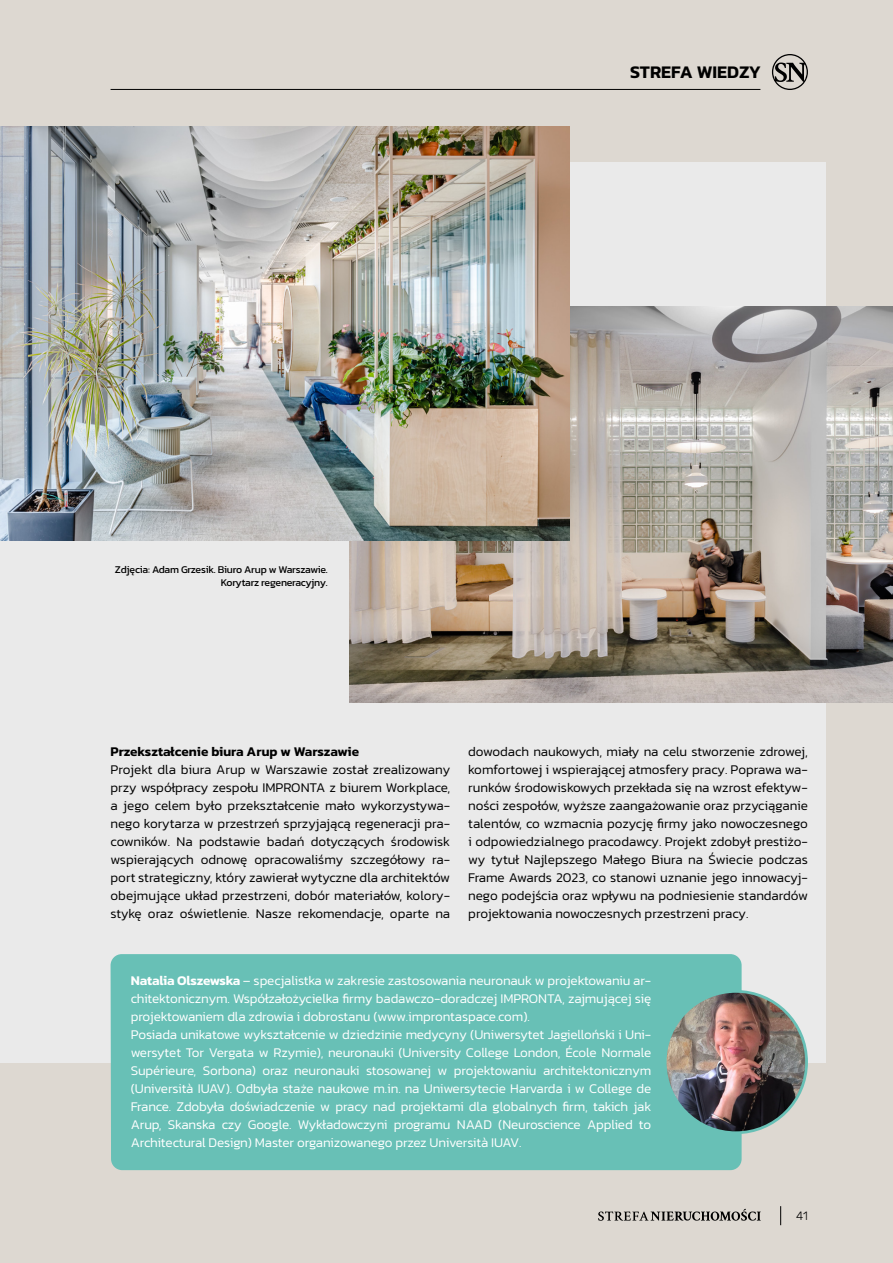
<style>
.page{position:relative;width:893px;height:1263px;background:#ddd8d1}
.page>*{position:absolute;margin:0;border:0;box-sizing:border-box;transform-origin:0 0}
.t1{font:600 18px "Kanit";color:#000}
.t2{font:300 13.5px/18px "Kanit";letter-spacing:-.005em;color:#000;text-align:justify}
.t3{font:300 13.5px/18px "Kanit";letter-spacing:-.01em;color:#fff}
.t4{font:600 13.5px "Kanit";color:#000}
.t5{font:300 12px "Rubik";color:#000}
.t6{font:10.5px/13.5px "Kanit";letter-spacing:-.02em;color:#000;text-align:right}
.s1{font-weight:600}
</style>
<div class="page">
<div style="left:0;top:162px;width:826px;height:900px;background:#eaeaea"></div>
<hr style="left:111px;top:89px;width:649px;height:1px;background:#000">
<svg style="left:772px;top:54px;width:36px;height:36px"></svg>
<svg style="left:780px;top:1206px;width:1px;height:19px"></svg>
<svg style="left:598px;top:1209px;width:163px;height:12px"></svg>
<div style="left:111px;top:954px;width:631px;height:216px;background:#68c0b6"></div>
<img style="left:665px;top:991px;width:141px;height:142px;border-radius:71px">
<div style="left:664px;top:990px;width:144px;height:144px;border:3px solid #68c0b6;border-radius:50%"></div>
<img style="left:349px;top:306px;width:544px;height:396px">
<img style="left:0;top:127px;width:569px;height:413px">
<h1 class="t1" style="left:630px;top:58px;width:132px">STREFA WIEDZY</h1>
<p class="t6" style="left:115px;top:562px;width:214px">Zdjęcia: Adam Grzesik. Biuro Arup w Warszawie.<br>Korytarz regeneracyjny.</p>
<p class="t4" style="left:111px;top:741px;width:250px">Przekształcenie biura Arup w Warszawie</p>
<p class="t2" style="left:111px;top:760px;width:341px">Projekt dla biura Arup w Warszawie został zrealizowany przy współpracy zespołu IMPRONTA z biurem Workplace, a jego celem było przekształcenie mało wykorzystywa&shy;nego korytarza w przestrzeń sprzyjającą regeneracji pra&shy;cowników. Na podstawie badań dotyczących środowisk wspierających odnowę opracowaliśmy szczegółowy ra&shy;port strategiczny, który zawierał wytyczne dla architektów obejmujące układ przestrzeni, dobór materiałów, kolory&shy;stykę oraz oświetlenie. Nasze rekomendacje, oparte na</p>
<p class="t2" style="left:468px;top:742px;width:341px">dowodach naukowych, miały na celu stworzenie zdrowej, komfortowej i wspierającej atmosfery pracy. Poprawa wa&shy;runków środowiskowych przekłada się na wzrost efektyw&shy;ności zespołów, wyższe zaangażowanie oraz przyciąganie talentów, co wzmacnia pozycję firmy jako nowoczesnego i odpowiedzialnego pracodawcy. Projekt zdobył prestiżo&shy;wy tytuł Najlepszego Małego Biura na Świecie podczas Frame Awards 2023, co stanowi uznanie jego innowacyj&shy;nego podejścia oraz wpływu na podniesienie standardów projektowania nowoczesnych przestrzeni pracy.</p>
<p class="t3" style="left:131px;top:971px;width:522px"><span class="s1">Natalia Olszewska</span> – specjalistka w zakresie zastosowania neuronauk w projektowaniu ar&shy;chitektonicznym. Współzałożycielka firmy badawczo-doradczej IMPRONTA, zajmującej się projektowaniem dla zdrowia i dobrostanu (www.improntaspace.com).<br>Posiada unikatowe wykształcenie w dziedzinie medycyny (Uniwersytet Jagielloński i Uni&shy;wersytet Tor Vergata w Rzymie), neuronauki (University College London, École Normale Supérieure, Sorbona) oraz neuronauki stosowanej w projektowaniu architektonicznym (Università IUAV). Odbyła staże naukowe m.in. na Uniwersytecie Harvarda i w College de France. Zdobyła doświadczenie w pracy nad projektami dla globalnych firm, takich jak Arup, Skanska czy Google. Wykładowczyni programu NAAD (Neuroscience Applied to Architectural Design) Master organizowanego przez Università IUAV.</p>
<p class="t5" style="left:796px;top:1209px;width:13px">41</p>
</div>
